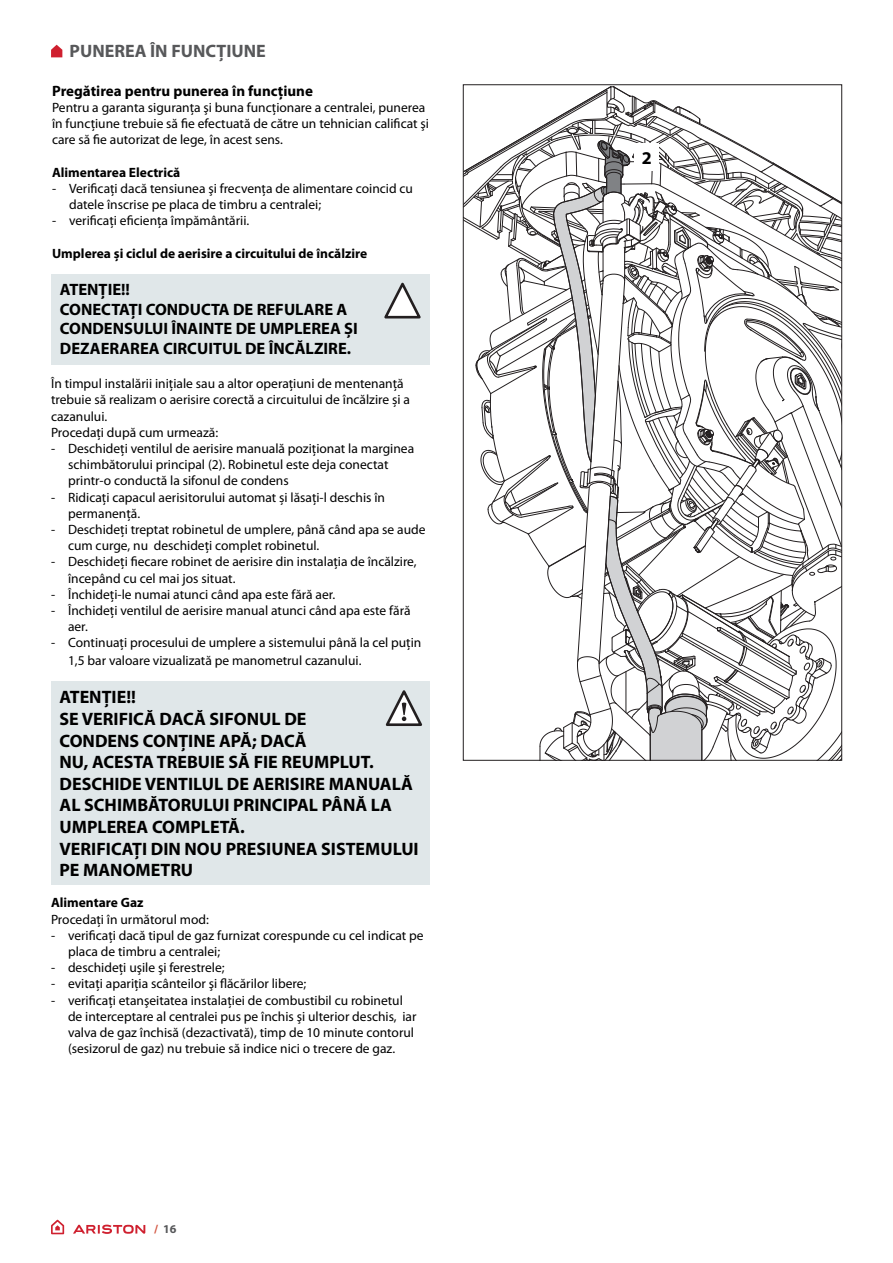
<style>
.page{position:relative;width:893px;height:1263px;background:#fff}
.page>*{position:absolute;margin:0;border:0;box-sizing:border-box;transform-origin:0 0}
.t1{font:700 18px/21.6px "Myriad Pro";color:#000}
.t2{font:700 18px "Myriad Pro";color:#57585a}
.t3{font:700 16.5px/19.8px "Myriad Pro";color:#000}
.t4{font:700 15px "Myriad Pro";color:#000}
.t5{font:13.5px/16.2px "Myriad Pro";color:#000}
.t6{font:700 13.5px "Myriad Pro";color:#000}
.t7{font:700 12px "Myriad Pro";color:#57585a}
.s1{color:#d2543f}
</style>
<div class="page">
<svg style="left:51px;top:45px;width:11px;height:12px"></svg>
<svg style="left:51px;top:1220px;width:13px;height:14px"></svg>
<svg style="left:73px;top:1224px;width:72px;height:10px"></svg>
<svg style="left:465px;top:86px;width:378px;height:674px"></svg>
<div style="left:634px;top:143px;width:25px;height:27px;background:#fff"></div>
<div style="left:51px;top:274px;width:378px;height:90px;background:#e0e7e9"></div>
<svg style="left:384px;top:282px;width:37px;height:37px"></svg>
<div style="left:51px;top:681px;width:378px;height:204px;background:#e0e7e9"></div>
<svg style="left:385px;top:690px;width:38px;height:36px"></svg>
<h1 class="t2" style="left:70px;top:41px;width:198px">PUNEREA ÎN FUNCŢIUNE</h1>
<p class="t4" style="left:52px;top:82px;width:262px">Pregătirea pentru punerea în funcţiune</p>
<p class="t5" style="left:52px;top:100px;width:378px">Pentru a garanta siguranţa şi buna funcţionare a centralei, punerea în funcţiune trebuie să fie efectuată de către un tehnician calificat şi care să fie autorizat de lege, în acest sens.</p>
<p class="t6" style="left:52px;top:165px;width:130px">Alimentarea Electrică</p>
<p class="t5" style="left:69px;top:181px;width:345px;text-indent:-17px">- Verificaţi dacă tensiunea şi frecvenţa de alimentare coincid cu datele înscrise pe placa de timbru a centralei;</p>
<p class="t5" style="left:52px;top:213px;width:199px">- verificaţi eficienţa împământării.</p>
<p class="t6" style="left:52px;top:246px;width:317px">Umplerea și ciclul de aerisire a circuitului de încălzire</p>
<p class="t3" style="left:60px;top:280px;width:299px">ATENŢIE!!<br>CONECTAȚI CONDUCTA DE REFULARE A<br>CONDENSULUI ÎNAINTE DE UMPLEREA ȘI<br>DEZAERAREA CIRCUITUL DE ÎNCĂLZIRE.</p>
<p class="t5" style="left:51px;top:376px;width:360px">În timpul instalării inițiale sau a altor operațiuni de mentenanță trebuie să realizam o aerisire corectă a circuitului de încălzire și a cazanului.<br>Procedați după cum urmează:</p>
<p class="t5" style="left:68px;top:441px;width:348px;text-indent:-17px">- Deschideți ventilul de aerisire manuală poziționat la marginea schimbătorului principal (2). Robinetul este deja conectat printr-o conductă la sifonul de condens</p>
<p class="t5" style="left:68px;top:489px;width:319px;text-indent:-17px">- Ridicați capacul aerisitorului automat și lăsați-l deschis în permanență.</p>
<p class="t5" style="left:68px;top:522px;width:359px;text-indent:-17px">- Deschideți treptat robinetul de umplere, până când apa se aude cum curge, nu deschideți complet robinetul.</p>
<p class="t5" style="left:68px;top:554px;width:350px;text-indent:-17px">- Deschideți fiecare robinet de aerisire din instalația de încălzire, începând cu cel mai jos situat.</p>
<p class="t5" style="left:51px;top:586px;width:286px">- Închideți-le numai atunci când apa este fără aer.</p>
<p class="t5" style="left:68px;top:603px;width:344px;text-indent:-17px">- Închideți ventilul de aerisire manual atunci când apa este fără aer.</p>
<p class="t5" style="left:68px;top:634px;width:355px;line-height:18px;text-indent:-17px">- Continuați procesului de umplere a sistemului până la cel puțin<br>1,5 bar valoare vizualizată pe manometrul cazanului.</p>
<p class="t1" style="left:60px;top:687px;width:361px">ATENŢIE!!<br>SE VERIFICĂ DACĂ SIFONUL DE<br>CONDENS CONȚINE APĂ; DACĂ<br>NU, ACESTA TREBUIE SĂ FIE REUMPLUT.<br>DESCHIDE VENTILUL DE AERISIRE MANUALĂ<br>AL SCHIMBĂTORULUI PRINCIPAL PÂNĂ LA<br>UMPLEREA COMPLETĂ.<br>VERIFICAȚI DIN NOU PRESIUNEA SISTEMULUI<br>PE MANOMETRU</p>
<p class="t6" style="left:51px;top:895px;width:94px">Alimentare Gaz</p>
<p class="t5" style="left:51px;top:911px;width:159px">Procedaţi în următorul mod:</p>
<p class="t5" style="left:68px;top:927px;width:357px;text-indent:-17px">- verificaţi dacă tipul de gaz furnizat corespunde cu cel indicat pe placa de timbru a centralei;</p>
<p class="t5" style="left:51px;top:960px;width:175px">- deschideţi uşile şi ferestrele;</p>
<p class="t5" style="left:51px;top:976px;width:257px">- evitaţi apariţia scânteilor şi flăcărilor libere;</p>
<p class="t5" style="left:68px;top:992px;width:350px;text-indent:-17px">- verificaţi etanşeitatea instalaţiei de combustibil cu robinetul de interceptare al centralei pus pe închis şi ulterior deschis, iar valva de gaz închisă (dezactivată), timp de 10 minute contorul (sesizorul de gaz) nu trebuie să indice nici o trecere de gaz.</p>
<p class="t7" style="left:154px;top:1222px;width:24px"><span class="s1">/</span> 16</p>
<h1 class="t1" style="left:642px;top:147px;width:11px">2</h1>
</div>
